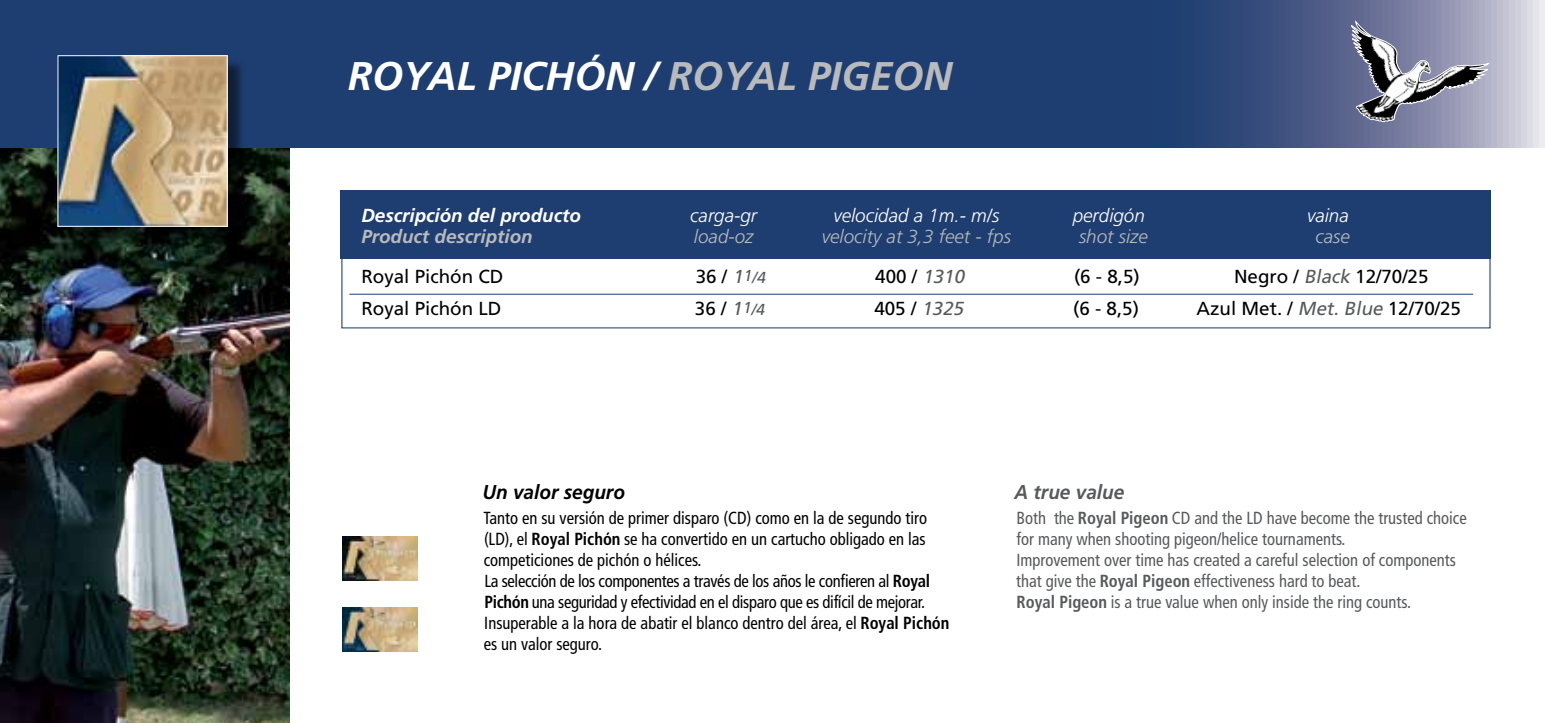
<style>
.page{position:relative;width:1545px;height:723px;background:#fff}
.page>*{position:absolute;margin:0;border:0;box-sizing:border-box;transform-origin:0 0}
.t1{font:italic 700 40px "Frutiger LT Std";color:#fff}
.t2{font:italic 700 20px "Frutiger LT Std";color:#000;scale:.95 1}
.t3{font:italic 700 20px "Frutiger LT Std";color:#58595b;scale:.95 1}
.t4{font:18.75px "Frutiger LT Std";color:#000}
.t5{font:italic 300 18.75px "Frutiger LT Std";color:#b8babc}
.t6{font:italic 300 18.75px "Frutiger LT Std";color:#fff}
.t7{font:italic 700 18.75px "Frutiger LT Std";color:#fff}
.t8{font:italic 700 18.75px "Frutiger LT Std";color:#b8babc}
.t9{font:condensed 17.5px/21px "Frutiger LT Std";color:#000;scale:.95 1}
.t10{font:condensed 17.5px/21px "Frutiger LT Std";color:#58595b;scale:.95 1}
.s1{color:#b8babc}
.s2{font-style:italic;color:#58595b}
.s3{font-style:italic;font-size:16px;color:#58595b}
.s4{font-weight:700}
</style>
<div class="page">
<img style="left:0;top:148px;width:290px;height:575px">
<svg style="left:0;top:0;width:1545px;height:148px;background:#2c4879"></svg>
<div style="left:341px;top:191px;width:1150px;height:68px;background:#1e3e71"></div>
<hr style="left:349px;top:294px;width:1124px;height:1px;background:#1e3e71">
<div style="left:341px;top:190px;width:1149px;height:138px;border:1px solid #1e3e71"></div>
<img style="left:342px;top:608px;width:76px;height:43px">
<img style="left:342px;top:536px;width:76px;height:44px">
<div style="left:60px;top:58px;width:186px;height:186px;background:#000;opacity:.5"></div>
<img style="left:60px;top:57px;width:166px;height:168px">
<div style="left:58px;top:55px;width:170px;height:172px;border:1px solid #fff"></div>
<svg style="left:1351px;top:22px;width:137px;height:100px;background:#87899e"></svg>
<h1 class="t1" style="left:348px;top:53px;width:606px">ROYAL PICHÓN / <span class="s1">ROYAL PIGEON</span></h1>
<p class="t7" style="left:361px;top:205px;width:221px">Descripción del producto</p>
<p class="t6" style="left:690px;top:205px;width:68px">carga-gr</p>
<p class="t6" style="left:833px;top:205px;width:168px">velocidad a 1m.- m/s</p>
<p class="t6" style="left:1073px;top:205px;width:74px">perdigón</p>
<p class="t6" style="left:1307px;top:205px;width:43px">vaina</p>
<p class="t8" style="left:361px;top:226px;width:173px">Product description</p>
<p class="t5" style="left:694px;top:226px;width:61px">load-oz</p>
<p class="t5" style="left:822px;top:226px;width:191px">velocity at 3,3 feet - fps</p>
<p class="t5" style="left:1079px;top:226px;width:70px">shot size</p>
<p class="t5" style="left:1315px;top:226px;width:36px">case</p>
<p class="t4" style="left:361px;top:266px;width:144px">Royal Pichón CD</p>
<p class="t4" style="left:696px;top:266px;width:74px">3 6 / <span class="s2">1</span><span class="s3">1/4</span></p>
<p class="t4" style="left:875px;top:266px;width:95px">400 / <span class="s2">1310</span></p>
<p class="t4" style="left:1074px;top:266px;width:67px">(6 - 8,5)</p>
<p class="t4" style="left:1234px;top:266px;width:196px">Negro / <span class="s2">Black</span> 12/70/25</p>
<p class="t4" style="left:361px;top:297px;width:142px">Royal Pichón LD</p>
<p class="t4" style="left:695px;top:297px;width:74px">3 6 / <span class="s2">1</span><span class="s3">1/4</span></p>
<p class="t4" style="left:874px;top:297px;width:95px">40 5 / <span class="s2">1325</span></p>
<p class="t4" style="left:1073px;top:297px;width:67px">(6 - 8,5)</p>
<p class="t4" style="left:1196px;top:297px;width:266px">Azul Met. / <span class="s2">Met.Blue</span> 12/70/25</p>
<p class="t2" style="left:482px;top:480px;width:152px">Un valor seguro</p>
<p class="t9" style="left:483px;top:507px;width:492px">Tanto en su versión de primer disparo (CD) como en la de segundo tiro (LD), el <span class="s4">Royal Pichón</span> se ha convertido en un cartucho obligado en las competiciones de pichón o hélices.<br>La selección de los componentes a través de los años le confieren al <span class="s4">Royal Pichón</span> una seguridad y efectividad en el disparo que es difícil de mejorar.<br>Insuperable a la hora de abatir el blanco dentro del área, el <span class="s4">Royal Pichón </span>es un valor seguro.</p>
<p class="t10" style="left:1016px;top:507px;width:476px">Both the <span class="s4">Royal Pigeon</span> CD and the LD have become the trusted choice for many when shooting pigeon/helice tournaments.<br>Improvement over time has created a careful selection of components that give the <span class="s4">Royal Pigeon</span> effectiveness hard to beat.<br><span class="s4">Royal Pigeon</span> is a true value when only inside the ring counts.</p>
<p class="t3" style="left:1014px;top:480px;width:117px">A true value</p>
</div>
